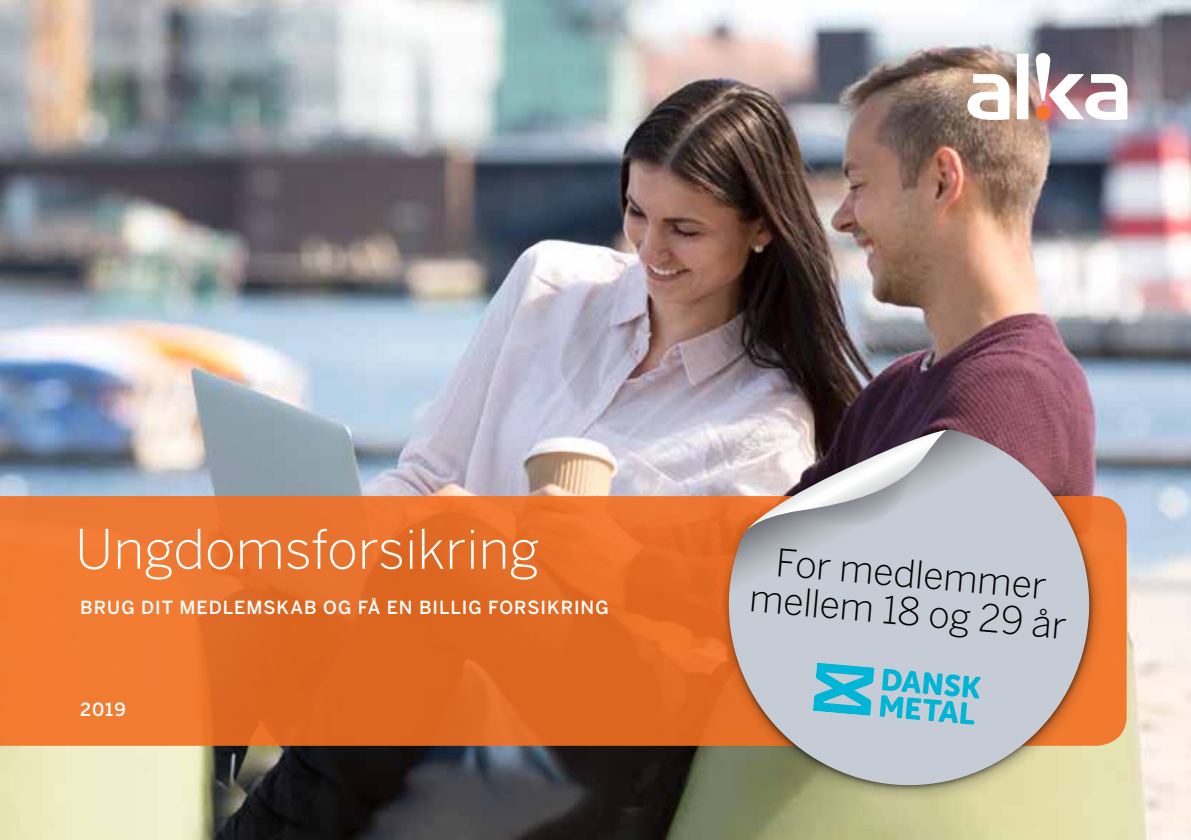
<style>
.page{position:relative;width:1191px;height:840px;background:#fff}
.page>*{position:absolute;margin:0;border:0;box-sizing:border-box;transform-origin:0 0}
.t1{font:300 54px "Benton Sans";color:#fff}
.t2{font:300 37.8px/37.8px "Benton Sans";color:#000;text-align:center}
.t3{font:500 18px "Benton Sans";letter-spacing:.055em;color:#fff}
</style>
<div class="page">
<img style="left:0;top:0;width:1191px;height:839px">
<div style="left:1016px;top:54px;width:12px;height:65px;background:#fff"></div>
<svg style="left:967px;top:74px;width:42px;height:47px"></svg>
<svg style="left:1035px;top:53px;width:92px;height:68px"></svg>
<svg style="left:0;top:496px;width:646px;height:249px;background:#e66f29"></svg>
<img style="left:646px;top:345px;width:524px;height:494px">
<svg style="left:708px;top:429px;width:402px;height:376px;background:#c2aa96"></svg>
<img style="left:668px;top:345px;width:354px;height:311px">
<svg style="left:743px;top:429px;width:207px;height:104px"></svg>
<svg style="left:813px;top:662px;width:168px;height:62px;background:#73c2d5"></svg>
<h1 class="t1" style="left:75px;top:517px;width:466px">Ungdomsforsikring</h1>
<p class="t3" style="left:80px;top:596px;width:530px">BRUG DIT MEDLEMSKAB OG FÅ EN BILLIG FORSIKRING</p>
<p class="t3" style="left:80px;top:698px;width:47px">2019</p>
<h2 class="t2" style="left:754px;top:540px;width:319px;rotate:5deg">For medlemmer mellem 18 og 29 år</h2>
</div>
